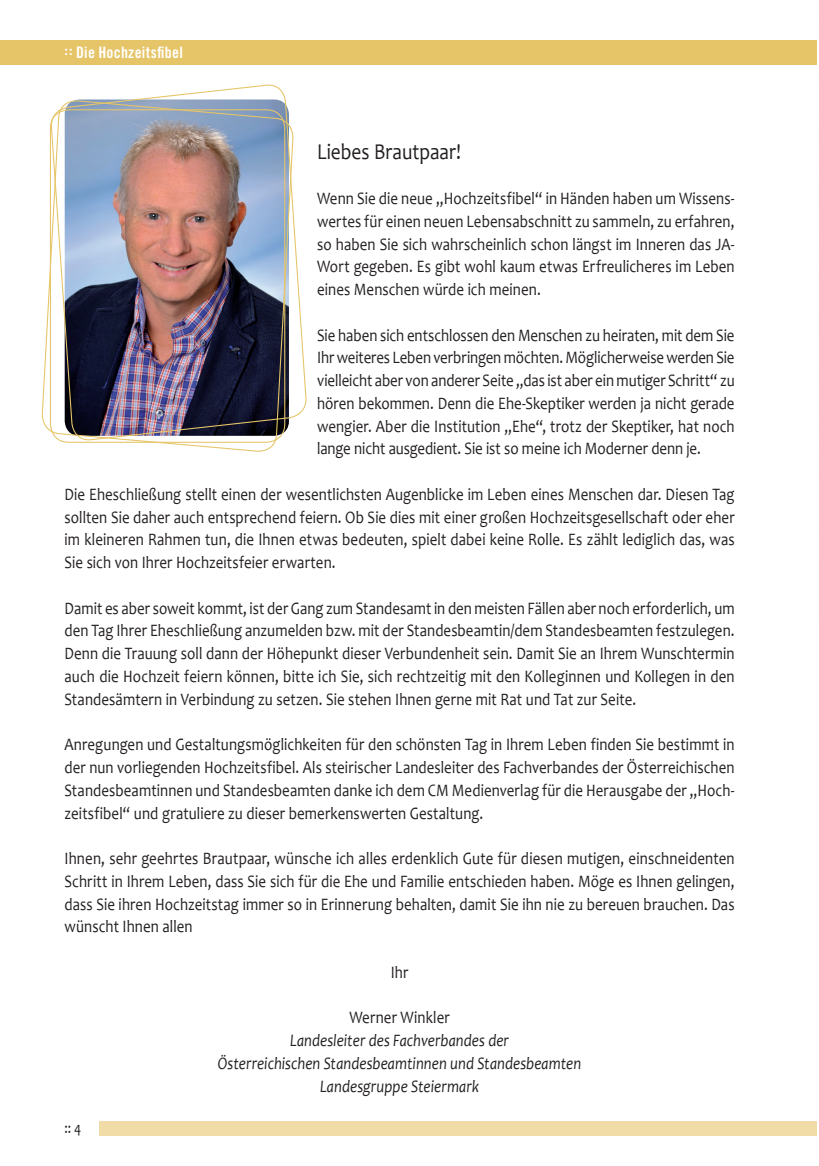
<style>
.page{position:relative;width:819px;height:1166px;background:#fff}
.page>*{position:absolute;margin:0;border:0;box-sizing:border-box;transform-origin:0 0}
.t1{font:22.75px "Candara";color:#231f20;scale:.85 1}
.t2{font:17.5px/22.8px "Candara";letter-spacing:.005em;color:#231f20;text-align:justify;scale:.85 1}
.t3{font:italic 17.5px/22.8px "Candara";letter-spacing:.005em;color:#231f20;text-align:center;scale:.85 1}
.t4{font:15.75px "Trade Gothic Bold Cond Twenty";letter-spacing:.015em;color:#fff}
.t5{font:15.75px "Candara";color:#231f20;scale:.85 1}
</style>
<div class="page">
<svg style="left:138px;top:84px;width:169px;height:333px"></svg>
<img style="left:41px;top:99px;width:253px;height:353px">
<div style="left:50px;top:109px;width:235px;height:334px;border:1px solid #e6c568;border-radius:18px"></div>
<div style="left:0;top:40px;width:816px;height:24px;background:#e6c568"></div>
<div style="left:99px;top:1121px;width:717px;height:15px;background:#f1dca8"></div>
<p class="t4" style="left:64px;top:43px;width:120px">:: Die Hochzeitsfibel</p>
<h1 class="t1" style="left:317px;top:137px;width:171px">Liebes Brautpaar!</h1>
<p class="t2" style="left:317px;top:187px;width:492px">Wenn Sie die neue „Hochzeitsfibel“ in Händen haben um Wissens&shy;wertes für einen neuen Lebensabschnitt zu sammeln, zu erfahren, so haben Sie sich wahrscheinlich schon längst im Inneren das JA-Wort gegeben. Es gibt wohl kaum etwas Erfreulicheres im Leben eines Menschen würde ich meinen.</p>
<p class="t2" style="left:317px;top:324px;width:492px">Sie haben sich entschlossen den Menschen zu heiraten, mit dem Sie Ihr weiteres Leben verbringen möchten. Möglicherweise werden Sie vielleicht aber von anderer Seite „das ist aber ein mutiger Schritt“ zu hören bekommen. Denn die Ehe-Skeptiker werden ja nicht gerade wengier. Aber die Institution „Ehe“, trotz der Skeptiker, hat noch lange nicht ausgedient. Sie ist so meine ich Moderner denn je.</p>
<p class="t2" style="left:64px;top:483px;width:790px">Die Eheschließung stellt einen der wesentlichsten Augenblicke im Leben eines Menschen dar. Diesen Tag sollten Sie daher auch entsprechend feiern. Ob Sie dies mit einer großen Hochzeitsgesellschaft oder eher im kleineren Rahmen tun, die Ihnen etwas bedeuten, spielt dabei keine Rolle. Es zählt lediglich das, was Sie sich von Ihrer Hochzeitsfeier erwarten.</p>
<p class="t2" style="left:64px;top:597px;width:789px">Damit es aber soweit kommt, ist der Gang zum Standesamt in den meisten Fällen aber noch erforderlich, um den Tag Ihrer Eheschließung anzumelden bzw. mit der Standesbeamtin/dem Standesbeamten festzulegen.<br>Denn die Trauung soll dann der Höhepunkt dieser Verbundenheit sein. Damit Sie an Ihrem Wunschtermin auch die Hochzeit feiern können, bitte ich Sie, sich rechtzeitig mit den Kolleginnen und Kollegen in den Standesämtern in Verbindung zu setzen. Sie stehen Ihnen gerne mit Rat und Tat zur Seite.</p>
<p class="t2" style="left:64px;top:733px;width:789px">Anregungen und Gestaltungsmöglichkeiten für den schönsten Tag in Ihrem Leben finden Sie bestimmt in der nun vorliegenden Hochzeitsfibel. Als steirischer Landesleiter des Fachverbandes der Österreichischen Standesbeamtinnen und Standesbeamten danke ich dem CM Medienverlag für die Herausgabe der „Hoch&shy;zeitsfibel“ und gratuliere zu dieser bemerkenswerten Gestaltung.</p>
<p class="t2" style="left:64px;top:847px;width:789px">Ihnen, sehr geehrtes Brautpaar, wünsche ich alles erdenklich Gute für diesen mutigen, einschneidenten Schritt in Ihrem Leben, dass Sie sich für die Ehe und Familie entschieden haben. Möge es Ihnen gelingen, dass Sie ihren Hochzeitstag immer so in Erinnerung behalten, damit Sie ihn nie zu bereuen brauchen. Das wünscht Ihnen allen</p>
<p class="t2" style="left:391px;top:961px;width:22px">Ihr</p>
<p class="t2" style="left:349px;top:1006px;width:120px">Werner Winkler</p>
<p class="t3" style="left:218px;top:1029px;width:429px">Landesleiter des Fachverbandes der<br>Österreichischen Standesbeamtinnen und Standesbeamten<br>Landesgruppe Steiermark</p>
<p class="t5" style="left:64px;top:1118px;width:21px">:: 4</p>
</div>
